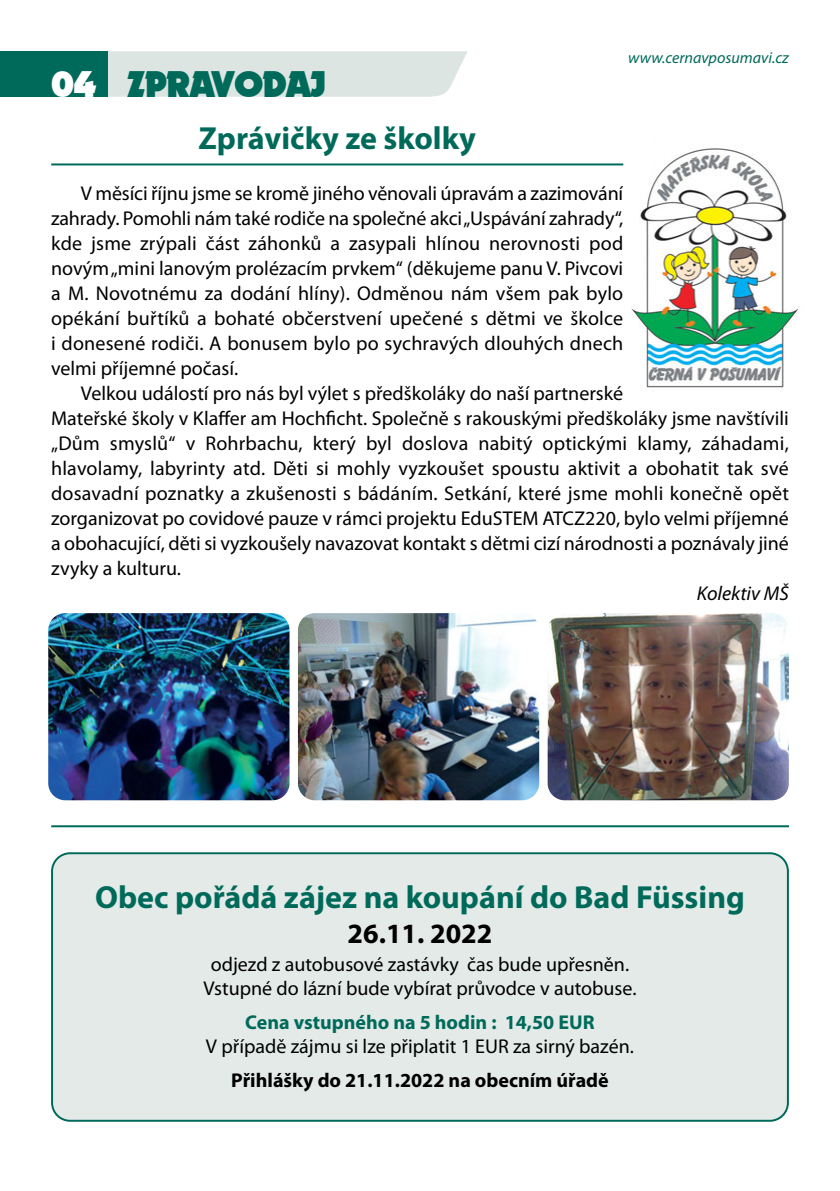
<style>
.page{position:relative;width:840px;height:1191px;background:#fff}
.page>*{position:absolute;margin:0;border:0;box-sizing:border-box;transform-origin:0 0}
.t1{font:36px "Dynamo CE";color:#006a5a}
.t2{font:36px "Dynamo CE";color:#fff}
.t3{font:700 32px "Myriad Pro";color:#006a5a}
.t4{font:700 28px "Myriad Pro";color:#000}
.t5{font:20px/25px "Myriad Pro";color:#000;text-align:justify}
.t6{font:700 20px "Myriad Pro";color:#000}
.t7{font:700 20px "Myriad Pro";color:#006a5a}
.t8{font:italic 20px "Myriad Pro";color:#000}
.t9{font:italic 16px "Myriad Pro";color:#006a5a}
</style>
<div class="page">
<div style="left:51px;top:852px;width:737px;height:269px;background:#e3eae8"></div>
<svg style="left:108px;top:51px;width:359px;height:46px"></svg>
<div style="left:0;top:51px;width:108px;height:46px;background:#006a5a"></div>
<img style="left:623px;top:148px;width:177px;height:240px">
<img style="left:48px;top:613px;width:241px;height:187px;border-radius:17px">
<img style="left:298px;top:613px;width:241px;height:187px;border-radius:17px">
<img style="left:547px;top:613px;width:241px;height:187px;border-radius:17px">
<hr style="left:51px;top:163px;width:572px;height:2px;background:#006a5a">
<hr style="left:51px;top:825px;width:737px;height:2px;background:#006a5a">
<p class="t2" style="left:51px;top:68px;width:47px">04</p>
<p class="t1" style="left:127px;top:68px;width:200px">ZPRAVODAJ</p>
<p class="t9" style="left:628px;top:48px;width:162px">www.cernavposumavi.cz</p>
<p class="t3" style="left:198px;top:126px;width:279px">Zprávičky ze školky</p>
<p class="t5" style="left:51px;top:182px;width:573px;text-indent:30px">V měsíci říjnu jsme se kromě jiného věnovali úpravám a zazimování zahrady. Pomohli nám také rodiče na společné akci „Uspávání zahrady“, kde jsme zrýpali část záhonků a zasypali hlínou nerovnosti pod novým „mini lanovým prolézacím prvkem“ (děkujeme panu V. Pivcovi a M. Novotnému za dodání hlíny). Odměnou nám všem pak bylo opékání buřtíků a bohaté občerstvení upečené s dětmi ve školce i donesené rodiči. A bonusem bylo po sychravých dlouhých dnech velmi příjemné počasí.</p>
<p class="t5" style="left:51px;top:382px;width:739px;text-align:left;text-indent:30px">Velkou událostí pro nás byl výlet s předškoláky do naší partnerské<br>Mateřské školy v Klaffer am Hochficht. Společně s rakouskými předškoláky jsme navštívili „Dům smyslů“ v Rohrbachu, který byl doslova nabitý optickými klamy, záhadami, hlavolamy, labyrinty atd. Děti si mohly vyzkoušet spoustu aktivit a obohatit tak své dosavadní poznatky a zkušenosti s bádáním. Setkání, které jsme mohli konečně opět zorganizovat po covidové pauze v rámci projektu EduSTEM ATCZ220, bylo velmi příjemné a obohacující, děti si vyzkoušely navazovat kontakt s dětmi cizí národnosti a poznávaly jiné zvyky a kulturu.</p>
<p class="t8" style="left:696px;top:581px;width:93px">Kolektiv MŠ</p>
<p class="t3" style="left:95px;top:885px;width:651px">Obec pořádá zájez na koupání do Bad Füssing</p>
<p class="t4" style="left:347px;top:923px;width:146px">26.11. 2022</p>
<p class="t5" style="left:211px;top:953px;width:419px">odjezd z autobusové zastávky čas bude upřesněn.</p>
<p class="t5" style="left:203px;top:977px;width:434px">Vstupné do lázní bude vybírat průvodce v autobuse.</p>
<p class="t7" style="left:245px;top:1015px;width:350px">Cena vstupného na 5 hodin : 14,50 EUR</p>
<p class="t5" style="left:206px;top:1035px;width:429px">V případě zájmu si lze připlatit 1 EUR za sirný bazén.</p>
<p class="t6" style="left:231px;top:1073px;width:379px">Přihlášky do 21.11.2022 na obecním úřadě</p>
</div>
